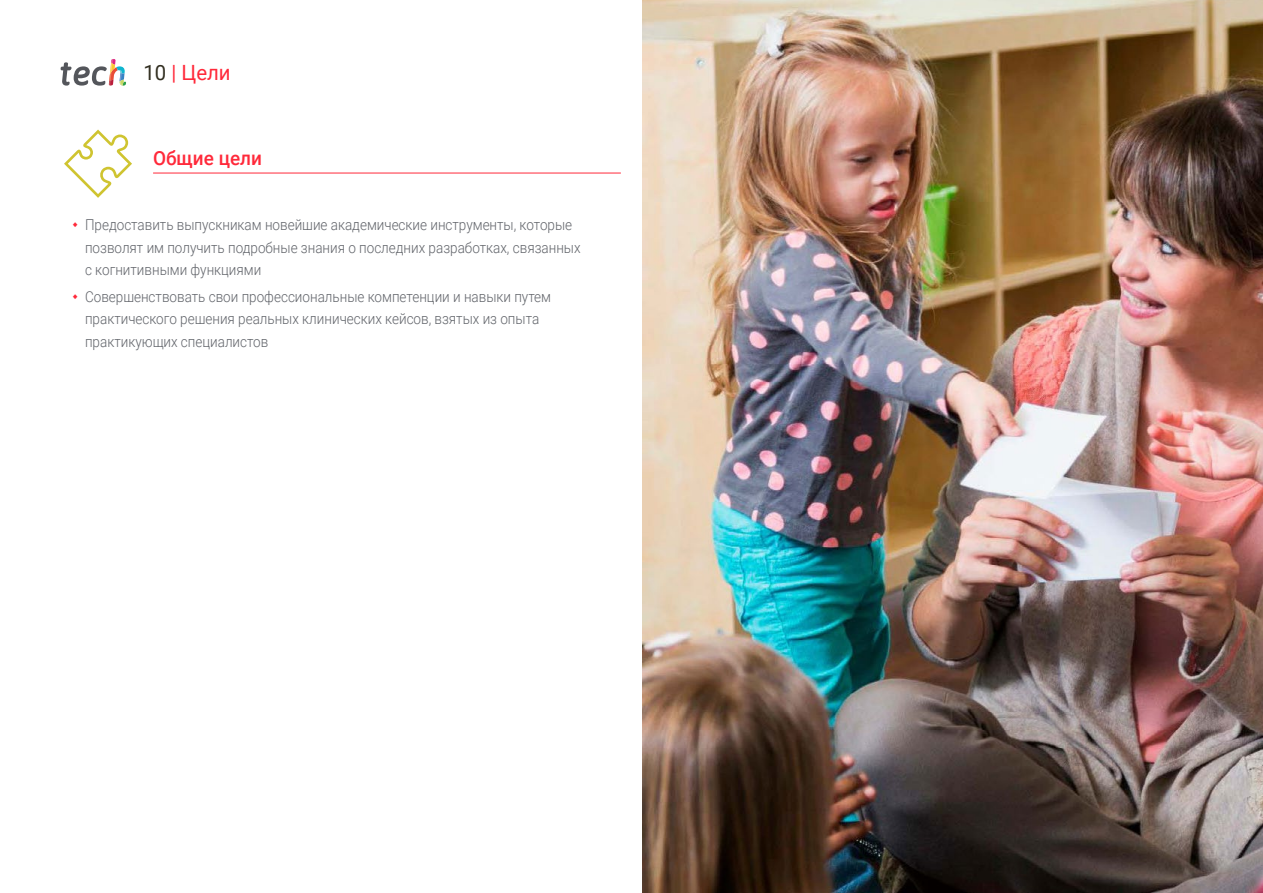
<style>
.page{position:relative;width:1263px;height:893px;background:#fff}
.page>*{position:absolute;margin:0;border:0;box-sizing:border-box;transform-origin:0 0}
.t1{font:21px "Roboto";color:#ff293a}
.t2{font:500 19.5px "Roboto";color:#ff293a}
.t3{font:300 15px/22.5px "Roboto";color:#61646a;scale:.9 1}
.s1{color:#312e20}
</style>
<div class="page">
<hr style="left:153px;top:173px;width:468px;height:1px;background:#ff293a">
<svg style="left:64px;top:130px;width:68px;height:68px"></svg>
<img style="left:642px;top:0;width:621px;height:893px">
<svg style="left:61px;top:59px;width:65px;height:27px"></svg>
<h1 class="t1" style="left:144px;top:57px;width:89px"><span class="s1">10</span> | Цели</h1>
<h2 class="t2" style="left:153px;top:144px;width:110px">Общие цели</h2>
<p class="t3" style="left:85px;top:213px;width:552px">Предоставить выпускникам новейшие академические инструменты, которые позволят им получить подробные знания о последних разработках, связанных с когнитивными функциями</p>
<p class="t3" style="left:85px;top:285px;width:519px">Совершенствовать свои профессиональные компетенции и навыки путем практического решения реальных клинических кейсов, взятых из опыта практикующих специалистов</p>
</div>
